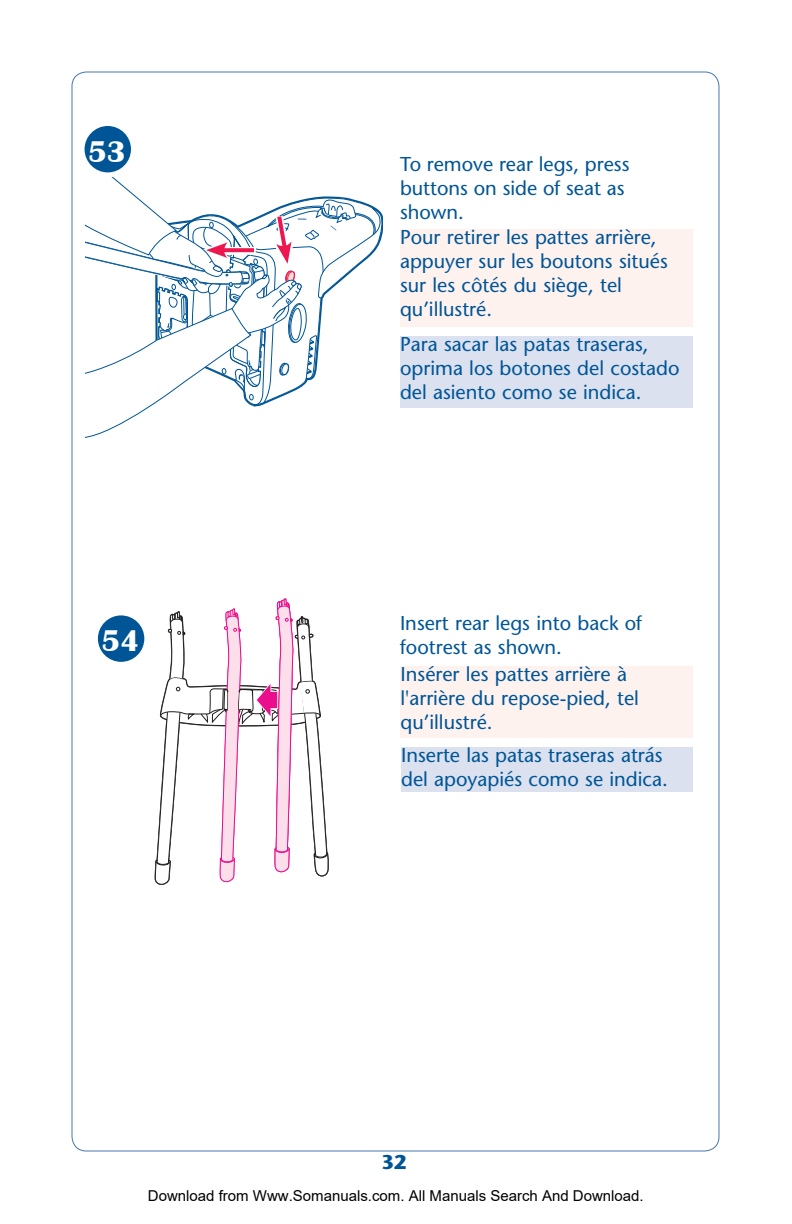
<style>
.page{position:relative;width:792px;height:1224px;background:#fff}
.page>*{position:absolute;margin:0;border:0;box-sizing:border-box;transform-origin:0 0}
.t1{font:700 30.8px "Britannic";color:#fff}
.t2{font:20px/24px "Stone Sans";color:#005596}
.t3{font:700 20px "Stone Sans";color:#005596}
.t4{font:15px "Arial";color:#000}
</style>
<div class="page">
<div style="left:401px;top:666px;width:292px;height:72px;background:#fef2ef"></div>
<div style="left:401px;top:747px;width:292px;height:45px;background:#dbe1ee"></div>
<svg style="left:155px;top:598px;width:173px;height:287px"></svg>
<div style="left:98px;top:615px;width:46px;height:47px;background:#005596;border-radius:50%"></div>
<div style="left:400px;top:229px;width:293px;height:98px;background:#fef2ef"></div>
<div style="left:400px;top:336px;width:293px;height:72px;background:#dbe1ee"></div>
<div style="left:85px;top:126px;width:46px;height:46px;background:#005596;border-radius:50%"></div>
<svg style="left:85px;top:177px;width:297px;height:261px"></svg>
<h1 class="t1" style="left:88px;top:136px;width:39px">53</h1>
<p class="t2" style="left:400px;top:154px;width:231px">To remove rear legs, press buttons on side of seat as shown.</p>
<p class="t2" style="left:400px;top:227px;width:269px">Pour retirer les pattes arrière, appuyer sur les boutons situés sur les côtés du siège, tel qu’illustré.</p>
<p class="t2" style="left:400px;top:334px;width:281px">Para sacar las patas traseras, oprima los botones del costado del asiento como se indica.</p>
<p class="t2" style="left:400px;top:614px;width:244px">Insert rear legs into back of</p>
<h1 class="t1" style="left:101px;top:626px;width:39px">54</h1>
<p class="t2" style="left:400px;top:638px;width:163px">footrest as shown.</p>
<p class="t2" style="left:401px;top:664px;width:240px">Insérer les pattes arrière à l'arrière du repose-pied, tel qu’illustré.</p>
<p class="t2" style="left:401px;top:745px;width:268px">Inserte las patas traseras atrás del apoyapiés como se indica.</p>
<p class="t3" style="left:381px;top:1154px;width:27px">32</p>
<p class="t4" style="left:148px;top:1187px;width:497px">Download from Www.Somanuals.com. All Manuals Search And Download.</p>
</div>
